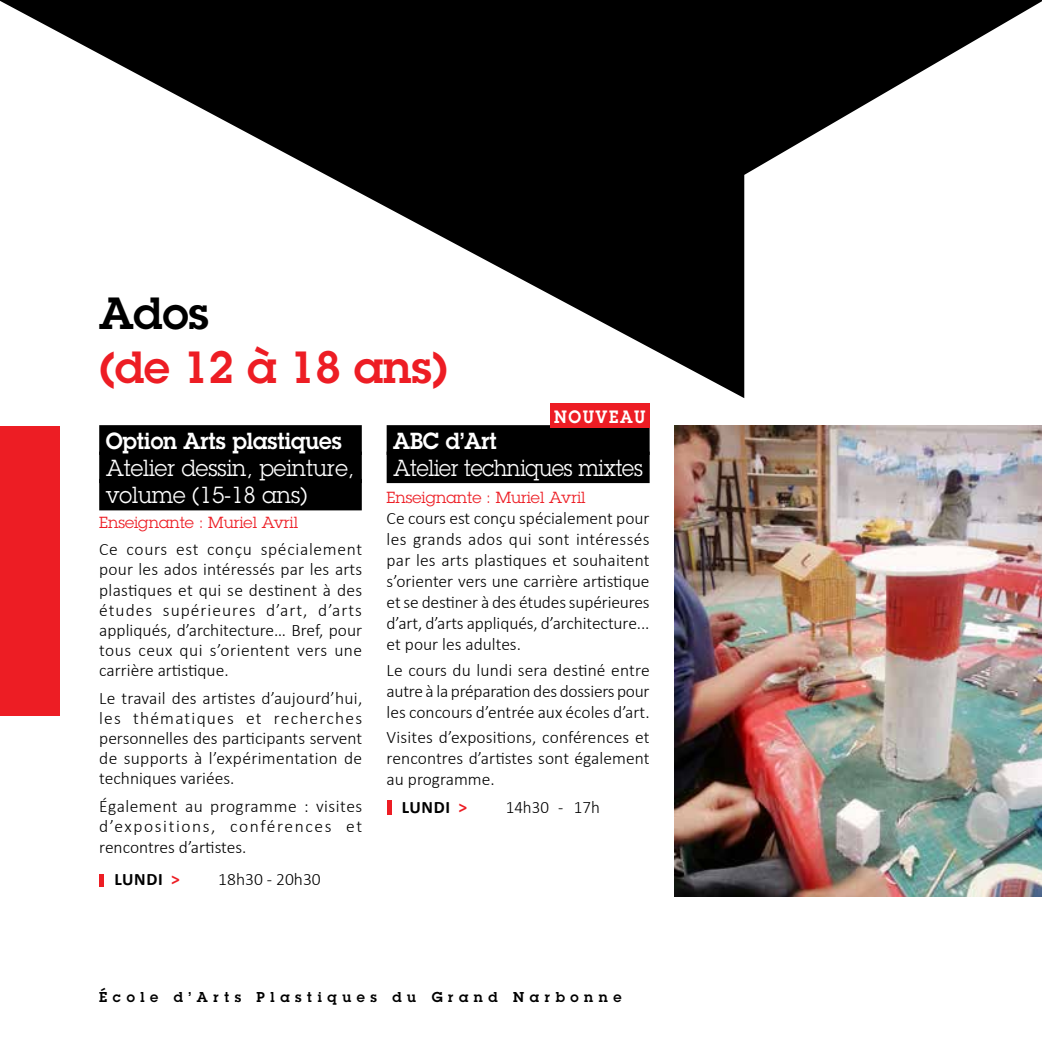
<style>
.page{position:relative;width:1042px;height:1042px;background:#fff}
.page>*{position:absolute;margin:0;border:0;box-sizing:border-box;transform-origin:0 0}
.t1{font:600 44.1px "Lubalin Graph Std";color:#ed1d24}
.t2{font:600 44.1px "Lubalin Graph Std";color:#000}
.t3{font:22.75px/27.3px "Lubalin Graph Std";color:#fff;scale:.95 1}
.t4{font:600 22.75px "Lubalin Graph Std";color:#fff;scale:.95 1}
.t5{font:22.75px "Lubalin Graph Std";color:#fff;scale:.91 1}
.t6{font:300 17.5px/20.1px "Calibri";color:#000;text-align:justify}
.t7{font:700 17.5px "Calibri";letter-spacing:.04em;color:#000}
.t8{font:600 17.5px "Lubalin Graph Std";letter-spacing:.1em;color:#fff;scale:.92 1}
.t9{font:15.75px "Lubalin Graph Std";color:#ed1d24}
.t10{font:600 14px "Lubalin Graph Std";letter-spacing:.4em;color:#000}
.s1{font-weight:700;color:#ed1d24}
.s2{color:#ed1d24}
</style>
<div class="page">
<img style="left:675px;top:425px;width:367px;height:472px">
<svg style="left:0;top:0;width:1042px;height:398px"></svg>
<div style="left:0;top:427px;width:60px;height:289px;background:#ed1d24"></div>
<div style="left:99px;top:425px;width:263px;height:30px;background:#000"></div>
<div style="left:99px;top:451px;width:263px;height:32px;background:#000"></div>
<div style="left:99px;top:479px;width:263px;height:31px;background:#000"></div>
<div style="left:99px;top:874px;width:5px;height:13px;background:#ed1d24"></div>
<div style="left:387px;top:425px;width:262px;height:30px;background:#000"></div>
<div style="left:387px;top:451px;width:262px;height:32px;background:#000"></div>
<div style="left:387px;top:800px;width:5px;height:15px;background:#ed1d24"></div>
<div style="left:550px;top:403px;width:99px;height:25px;background:#ed1d24"></div>
<h1 class="t2" style="left:99px;top:284px;width:111px">Ados</h1>
<h1 class="t1" style="left:99px;top:338px;width:350px">(de 12 à 18 ans)</h1>
<p class="t8" style="left:554px;top:406px;width:101px">NOUVEAU</p>
<h2 class="t4" style="left:106px;top:426px;width:250px">Option Arts plastiques</h2>
<h2 class="t3" style="left:106px;top:454px;width:263px">Atelier dessin, peinture, volume (15-18 ans)</h2>
<p class="t9" style="left:99px;top:512px;width:200px">Enseignante : Muriel Avril</p>
<p class="t6" style="left:99px;top:539px;width:264px">Ce cours est conçu spécialement pour les ados intéressés par les arts plastiques et qui se destinent à des études supérieures d’art, d’arts appliqués, d’architecture… Bref, pour tous ceux qui s’orientent vers une carrière artistique.</p>
<p class="t6" style="left:99px;top:687px;width:264px">Le travail des artistes d’aujourd’hui, les thématiques et recherches personnelles des participants servent de supports à l’expérimentation de techniques variées.</p>
<p class="t6" style="left:99px;top:795px;width:264px;line-height:20.7px">Également au programme : visites d’expositions, conférences et rencontres d’artistes.</p>
<p class="t7" style="left:114px;top:868px;width:30px">lundi</p>
<p class="t6" style="left:171px;top:869px;width:151px"><span class="s1">&gt;</span> 18h30 - 20h30</p>
<h2 class="t4" style="left:393px;top:426px;width:111px">ABC d’Art</h2>
<h2 class="t5" style="left:393px;top:454px;width:275px">Atelier techniques mixtes</h2>
<p class="t9" style="left:387px;top:487px;width:200px">Enseignante : Muriel Avril</p>
<p class="t6" style="left:387px;top:507px;width:264px;line-height:21px">Ce cours est conçu spécialement pour les grands ados qui sont intéressés par les arts plastiques et souhaitent s’orienter vers une carrière artistique et se destiner à des études supérieures d’art, d’arts appliqués, d’architecture... et pour les adultes.</p>
<p class="t6" style="left:387px;top:659px;width:264px;line-height:21px">Le cours du lundi sera destiné entre autre à la préparation des dossiers pour les concours d’entrée aux écoles d’art.</p>
<p class="t6" style="left:387px;top:727px;width:264px;line-height:21px">Visites d’expositions, conférences et rencontres d’artistes sont également au programme.</p>
<p class="t7" style="left:402px;top:796px;width:67px">LUNdi <span class="s2">&gt;</span></p>
<p class="t6" style="left:506px;top:797px;width:96px">14h30 - 17h</p>
<p class="t10" style="left:99px;top:988px;width:524px">École d’Arts Plastiques du Grand Narbonne</p>
</div>
